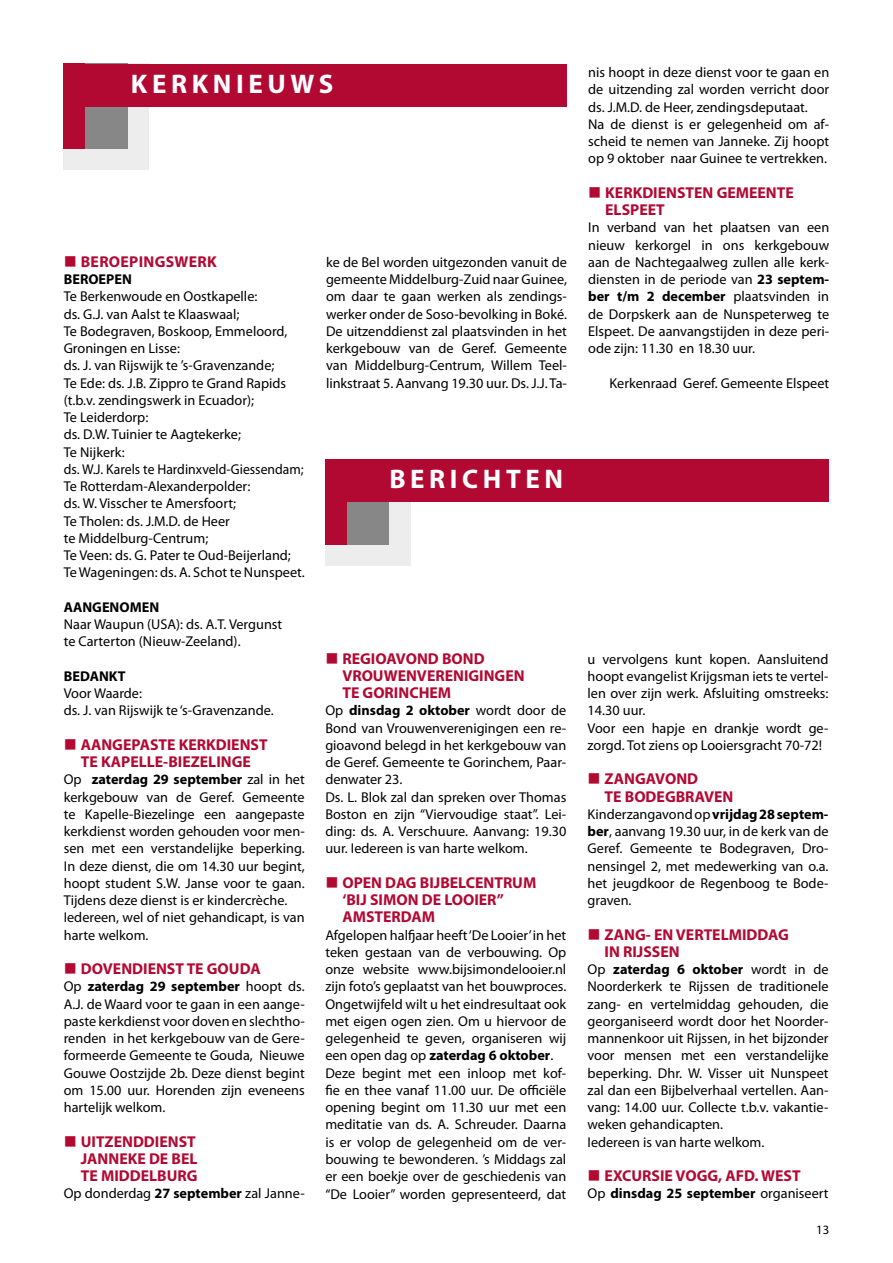
<style>
.page{position:relative;width:893px;height:1263px;background:#fff}
.page>*{position:absolute;margin:0;border:0;box-sizing:border-box;transform-origin:0 0}
.t1{font:700 27px "Myriad Pro";color:#fff}
.t2{font:700 15.75px/17.2px "Myriad Pro";color:#b20933}
.t3{font:14.25px/17.2px "Myriad Pro";color:#000}
.t4{font:700 14.25px "Myriad Pro";color:#000}
.t5{font:12.75px "Myriad Pro";color:#000}
.s1{font-weight:700}
.s2{font-weight:400}
</style>
<div class="page">
<div style="left:64px;top:64px;width:85px;height:106px;background:#ededed"></div>
<div style="left:64px;top:64px;width:63px;height:85px;background:#878787"></div>
<div style="left:64px;top:64px;width:21px;height:85px;background:#b20933"></div>
<div style="left:64px;top:64px;width:503px;height:42px;background:#b20933"></div>
<div style="left:325px;top:459px;width:85px;height:106px;background:#ededed"></div>
<div style="left:325px;top:459px;width:64px;height:85px;background:#878787"></div>
<div style="left:325px;top:459px;width:22px;height:85px;background:#b20933"></div>
<div style="left:325px;top:459px;width:503px;height:43px;background:#b20933"></div>
<h1 class="t1" style="left:131px;top:69px;width:20px">kerk</h1>
<h1 class="t1" style="left:213px;top:69px;width:122px">nieuws</h1>
<p class="t2" style="left:64px;top:253px;width:28px">■beroe</p>
<p class="t2" style="left:129px;top:253px;width:57px">pingswerk</p>
<p class="t4" style="left:64px;top:271px;width:68px">BEROEPEN</p>
<p class="t3" style="left:64px;top:288px;width:242px">Te Berkenwoude en Oostkapelle:<br>ds. G.J. van Aalst te Klaaswaal;<br>Te Bodegraven, Boskoop, Emmeloord,<br>Groningen en Lisse:<br>ds. J. van Rijswijk te ’s-Gravenzande;<br>Te Ede: ds. J.B. Zippro te Grand Rapids (t.b.v. zendingswerk in Ecuador);<br>Te Leiderdorp:<br>ds. D.W. Tuinier te Aagtekerke;<br>Te Nijkerk:<br>ds. W.J. Karels te Hardinxveld-Giessendam;<br>Te Rotterdam-Alexanderpolder:<br>ds. W. Visscher te Amersfoort;<br>Te Tholen: ds. J.M.D. de Heer<br>te Middelburg-Centrum;<br>Te Veen: ds. G. Pater te Oud-Beijerland;<br>Te Wageningen: ds. A. Schot te Nunspeet.</p>
<p class="t4" style="left:64px;top:599px;width:95px">AANGENOMEN</p>
<p class="t3" style="left:64px;top:615px;width:220px">Naar Waupun (USA): ds. A.T. Vergunst te Carterton (Nieuw-Zeeland).</p>
<p class="t4" style="left:64px;top:668px;width:63px">BEDANKT</p>
<p class="t3" style="left:64px;top:684px;width:211px">Voor Waarde:<br>ds. J. van Rijswijk te ‘s-Gravenzande.</p>
<p class="t2" style="left:64px;top:736px;width:205px;text-align:center">■ AANGEPASTE KERKDIENST<br>TE KAPELLE-BIEZELINGE</p>
<p class="t3" style="left:64px;top:771px;width:242px">Op <span class="s1">zaterdag 29 september</span> zal in het kerkgebouw van de Geref. Gemeente te Kapelle-Biezelinge een aangepaste kerkdienst worden gehouden voor men&shy;sen met een verstandelijke beperking.<br>In deze dienst, die om 14.30 uur begint, hoopt student S.W. Janse voor te gaan.<br>Tijdens deze dienst is er kindercrèche.<br>Iedereen, wel of niet gehandicapt, is van harte welkom.</p>
<p class="t2" style="left:64px;top:960px;width:198px">■ DOVENDIENST TE GOUDA</p>
<p class="t3" style="left:64px;top:978px;width:242px;text-align:justify">Op <span class="s1">zaterdag 29 september</span> hoopt ds.<br>A.J. de Waard voor te gaan in een aange&shy;paste kerkdienst voor doven en slechtho&shy;renden in het kerkgebouw van de Gere&shy;formeerde Gemeente te Gouda, Nieuwe Gouwe Oostzijde 2b. Deze dienst begint om 15.00 uur. Horenden zijn eveneens hartelijk welkom.</p>
<p class="t2" style="left:81px;top:1133px;width:118px;text-align:justify;text-indent:-17px">■ UITZENDDIENST JANN EKE DE BEL TE MIDDELBURG</p>
<p class="t3" style="left:64px;top:1185px;width:242px">Op donderdag <span class="s1">27 september</span> zal Janne-</p>
<p class="t3" style="left:326px;top:253px;width:242px;text-align:justify">ke de Bel worden uitgezonden vanuit de gemeente Middelburg-Zuid naar Guinee, om daar te gaan werken als zendings&shy;werker onder de Soso-bevolking in Boké.<br>De uitzenddienst zal plaatsvinden in het kerkgebouw van de Geref. Gemeente van Middelburg-Centrum, Willem Teel&shy;linkstraat 5. Aanvang 19.30 uur. Ds. J.J. Ta-</p>
<h1 class="t1" style="left:389px;top:464px;width:20px">berichte</h1>
<h1 class="t1" style="left:544px;top:464px;width:20px">n</h1>
<p class="t2" style="left:342px;top:650px;width:182px;text-indent:-17px">■ REGIOAVOND BOND<br>VROUWENVERENIGINGEN<br>TE GORINCHEM</p>
<p class="t3" style="left:325px;top:702px;width:242px">Op <span class="s1">dinsdag 2 oktober</span> wordt door de Bond van Vrouwenverenigingen een re&shy;gioavond belegd in het kerkgebouw van de Geref. Gemeente te Gorinchem, Paar&shy;denwater 23.<br>Ds. L. Blok zal dan spreken over Thomas Boston en zijn “Viervoudige staat”. Lei&shy;ding: ds. A. Verschuure. Aanvang: 19.30 uur. Iedereen is van harte welkom.</p>
<p class="t2" style="left:342px;top:874px;width:195px;text-indent:-17px">■ OPEN DAG BIJBELCENTRUM ‘BIJ SIMON DE LOOIER”<br>AMSTERDAM</p>
<p class="t3" style="left:325px;top:926px;width:242px">Afgelopen halfjaar heeft ‘De Looier’ in het teken gestaan van de verbouwing. Op onze website www.bijsimondelooier.nl zijn foto’s geplaatst van het bouwproces.<br>Ongetwijfeld wilt u het eindresultaat ook met eigen ogen zien. Om u hiervoor de gelegenheid te geven, organiseren wij een open dag op <span class="s1">zaterdag 6 oktober</span>.<br>Deze begint met een inloop met kof&shy;fie en thee vanaf 11.00 uur. De officiële opening begint om 11.30 uur met een meditatie van ds. A. Schreuder. Daarna is er volop de gelegenheid om de ver&shy;bouwing te bewonderen. ’s Middags zal er een boekje over de geschiedenis van “De Looier” worden gepresenteerd, dat</p>
<p class="t3" style="left:588px;top:63px;width:242px">nis hoopt in deze dienst voor te gaan en de uitzending zal worden verricht door ds. J.M.D. de Heer, zendingsdeputaat.<br>Na de dienst is er gelegenheid om af&shy;scheid te nemen van Janneke. Zij hoopt op 9 oktober naar Guinee te vertrekken.</p>
<p class="t2" style="left:605px;top:184px;width:190px;text-indent:-17px">■ KERKDIENSTEN GEMEENTE<br>ELSPEET</p>
<p class="t3" style="left:588px;top:219px;width:242px;text-align:justify">In verband van het plaatsen van een nieuw kerkorgel in ons kerkgebouw aan de Nachtegaalweg zullen alle kerk&shy;diensten in de periode van <span class="s1">23 septem&shy;ber t/m 2 december</span> plaatsvinden in de Dorpskerk aan de Nunspeterweg te Elspeet. De aanvangstijden in deze peri&shy;ode zijn: 11.30 en 18.30 uur.</p>
<p class="t3" style="left:609px;top:374px;width:221px">Kerkenraad Geref. Gemeente Elspeet</p>
<p class="t3" style="left:588px;top:650px;width:242px">u vervolgens kunt kopen. Aansluitend hoopt evangelist Krijgsman iets te vertel&shy;len over zijn werk. Afsluiting omstreeks:<br>14.30 uur.<br>Voor een hapje en drankje wordt ge&shy;zorgd. Tot ziens op Looiersgracht 70-72!</p>
<p class="t2" style="left:605px;top:771px;width:128px;text-indent:-17px">■ ZANGAVOND<br>TE BODEGBRAVEN</p>
<p class="t3" style="left:588px;top:805px;width:242px;text-align:justify">Kinderzangavond op <span class="s1">vrijdag 28 septem&shy;ber</span>, aanvang 19.30 uur, in de kerk van de Geref. Gemeente te Bodegraven, Dro&shy;nensingel 2, met medewerking van o.a. het jeugdkoor de Regenboog te Bode&shy;graven.</p>
<p class="t2" style="left:605px;top:926px;width:186px;text-indent:-17px">■ ZANG- EN VERTELMIDDAG<br>IN RIJSSEN</p>
<p class="t3" style="left:588px;top:960px;width:242px">Op <span class="s1">zaterdag 6 oktober</span> wordt in de Noorderkerk te Rijssen de traditionele zang- en vertelmiddag gehouden, die georganiseerd wordt door het Noorder&shy;mannenkoor uit Rijssen, in het bijzonder voor mensen met een verstandelijke beperking. Dhr. W. Visser uit Nunspeet zal dan een Bijbelverhaal vertellen. Aan&shy;vang: 14.00 uur. Collecte t.b.v. vakantie&shy;weken gehandicapten.<br>Iedereen is van harte welkom.</p>
<p class="t2" style="left:588px;top:1167px;width:215px">■ EXCURSIE VOGG, AFD. WEST</p>
<p class="t4" style="left:588px;top:1185px;width:242px"><span class="s2">Op</span> dinsdag 25 september <span class="s2">organiseert</span></p>
<p class="t5" style="left:816px;top:1222px;width:15px">13</p>
</div>
